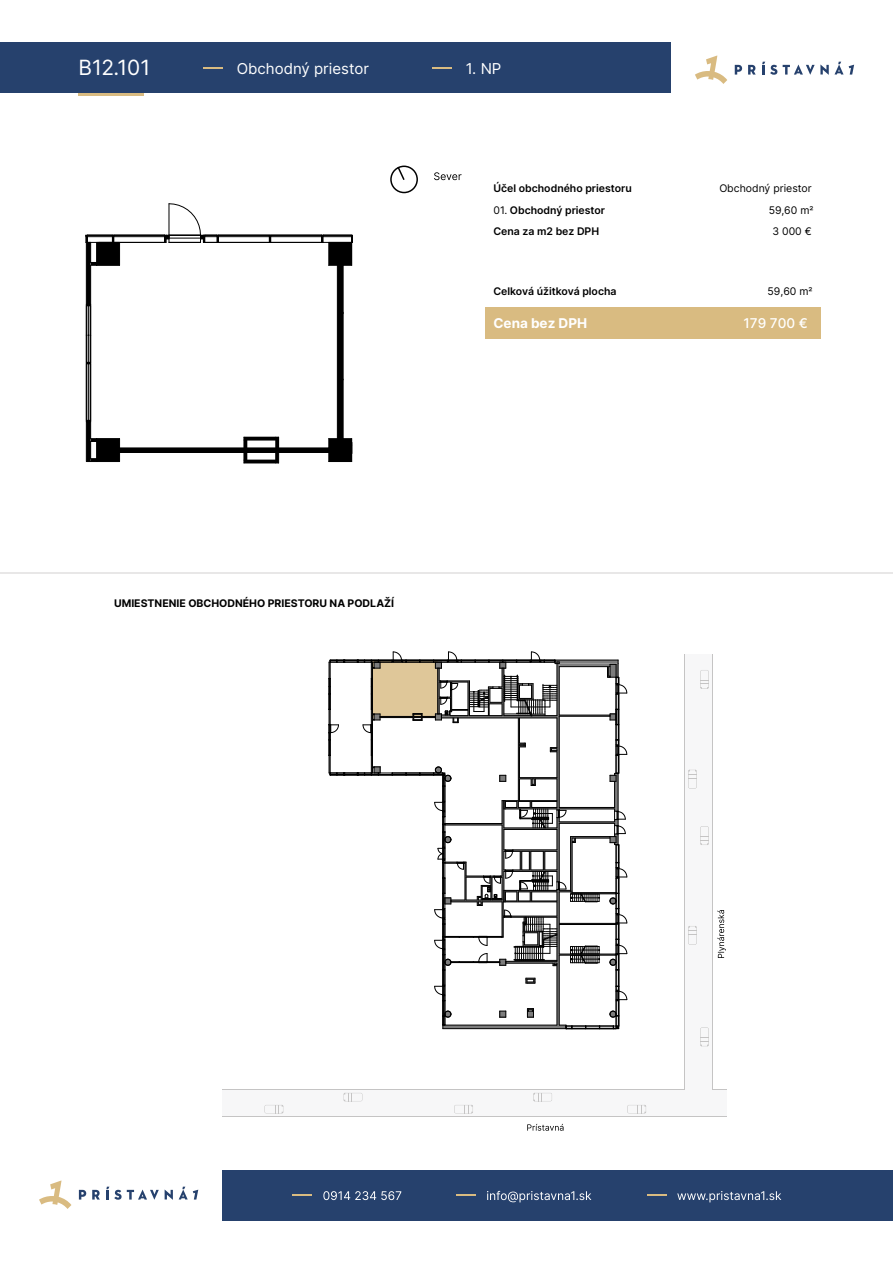
<style>
.page{position:relative;width:893px;height:1263px;background:#fff}
.page>*{position:absolute;margin:0;border:0;box-sizing:border-box;transform-origin:0 0}
.t1{font:21px "Inter";color:#fff}
.t2{font:15px "Inter";color:#fff}
.t3{font:700 13.5px "Inter";color:#fff}
.t4{font:500 13.5px "Inter";color:#fff}
.t5{font:600 10.5px "Inter";color:#010101}
.t6{font:700 10.5px "Inter";color:#010101}
.t7{font:10.5px "Inter";color:#010101}
.s1{font-weight:400}
</style>
<div class="page">
<div style="left:0;top:42px;width:670px;height:51px;background:#26416d"></div>
<hr style="left:78px;top:93px;width:65px;height:3px;background:#d9bb81">
<div style="left:222px;top:1170px;width:670px;height:51px;background:#26416d"></div>
<hr style="left:292px;top:1194px;width:20px;height:2px;background:#d9bb81">
<hr style="left:456px;top:1194px;width:20px;height:2px;background:#d9bb81">
<hr style="left:646px;top:1194px;width:20px;height:2px;background:#d9bb81">
<svg style="left:677px;top:1191px;width:104px;height:11px"></svg>
<svg style="left:487px;top:1191px;width:104px;height:11px"></svg>
<svg style="left:323px;top:1191px;width:78px;height:9px"></svg>
<svg style="left:734px;top:65px;width:8px;height:10px"></svg>
<svg style="left:748px;top:65px;width:7px;height:10px"></svg>
<svg style="left:762px;top:62px;width:52px;height:13px"></svg>
<svg style="left:820px;top:65px;width:8px;height:10px"></svg>
<svg style="left:834px;top:62px;width:20px;height:13px"></svg>
<svg style="left:695px;top:56px;width:32px;height:28px"></svg>
<svg style="left:203px;top:68px;width:20px;height:1px"></svg>
<svg style="left:432px;top:68px;width:19px;height:1px"></svg>
<svg style="left:79px;top:1190px;width:7px;height:10px"></svg>
<svg style="left:92px;top:1190px;width:8px;height:10px"></svg>
<svg style="left:106px;top:1187px;width:53px;height:13px"></svg>
<svg style="left:165px;top:1190px;width:8px;height:10px"></svg>
<svg style="left:179px;top:1187px;width:19px;height:13px"></svg>
<svg style="left:39px;top:1180px;width:32px;height:29px"></svg>
<svg style="left:390px;top:166px;width:28px;height:27px"></svg>
<svg style="left:434px;top:172px;width:27px;height:8px"></svg>
<div style="left:485px;top:308px;width:335px;height:31px;background:#d9bb81"></div>
<hr style="left:0;top:572px;width:892px;height:2px;background:#e8e7e7">
<div style="left:684px;top:654px;width:28px;height:463px;background:#f7f7f8"></div>
<div style="left:222px;top:1089px;width:504px;height:28px;background:#f7f7f8"></div>
<hr style="left:684px;top:654px;width:1px;height:435px;background:#c5c4c4">
<hr style="left:222px;top:1116px;width:504px;height:1px;background:#c5c4c4">
<hr style="left:712px;top:654px;width:1px;height:435px;background:#c5c4c4">
<svg style="left:712px;top:1089px;width:14px;height:1px"></svg>
<svg style="left:717px;top:910px;width:8px;height:48px"></svg>
<svg style="left:527px;top:1124px;width:36px;height:7px"></svg>
<svg style="left:688px;top:926px;width:8px;height:19px"></svg>
<svg style="left:454px;top:1105px;width:19px;height:8px"></svg>
<svg style="left:700px;top:1027px;width:8px;height:19px"></svg>
<svg style="left:700px;top:826px;width:8px;height:19px"></svg>
<svg style="left:688px;top:770px;width:8px;height:19px"></svg>
<svg style="left:700px;top:670px;width:8px;height:19px"></svg>
<svg style="left:533px;top:1093px;width:19px;height:8px"></svg>
<svg style="left:264px;top:1105px;width:19px;height:8px"></svg>
<svg style="left:343px;top:1093px;width:19px;height:8px"></svg>
<svg style="left:627px;top:1105px;width:19px;height:8px"></svg>
<hr style="left:222px;top:1089px;width:463px;height:1px;background:#c5c4c4">
<svg style="left:329px;top:652px;width:298px;height:377px"></svg>
<hr style="left:119px;top:448px;width:210px;height:4px;background:#000">
<hr style="left:119px;top:452px;width:125px;height:1px;background:#000">
<hr style="left:278px;top:452px;width:51px;height:1px;background:#000">
<svg style="left:243px;top:437px;width:36px;height:27px"></svg>
<hr style="left:114px;top:236px;width:51px;height:1px;background:#000">
<hr style="left:218px;top:236px;width:51px;height:1px;background:#000">
<hr style="left:271px;top:236px;width:50px;height:1px;background:#000">
<hr style="left:114px;top:242px;width:51px;height:1px;background:#000">
<hr style="left:114px;top:235px;width:51px;height:1px;background:#000">
<hr style="left:218px;top:242px;width:51px;height:1px;background:#000">
<hr style="left:218px;top:235px;width:51px;height:1px;background:#000">
<hr style="left:271px;top:242px;width:81px;height:1px;background:#000">
<hr style="left:271px;top:235px;width:50px;height:1px;background:#000">
<svg style="left:269px;top:235px;width:2px;height:8px"></svg>
<svg style="left:321px;top:235px;width:32px;height:227px"></svg>
<svg style="left:164px;top:203px;width:55px;height:40px"></svg>
<svg style="left:86px;top:235px;width:34px;height:227px"></svg>
<h1 class="t1" style="left:79px;top:52px;width:73px">B12.101</h1>
<h2 class="t2" style="left:237px;top:57px;width:134px">Obchodný priestor</h2>
<h2 class="t2" style="left:466px;top:57px;width:37px">1. NP</h2>
<p class="t5" style="left:493px;top:180px;width:140px">Účel obchodného priestoru</p>
<p class="t5" style="left:493px;top:224px;width:107px">Cena za m2 bez DPH</p>
<p class="t7" style="left:772px;top:224px;width:41px">3 000 €</p>
<p class="t7" style="left:719px;top:180px;width:94px">Obchodný priestor</p>
<p class="t5" style="left:493px;top:202px;width:113px"><span class="s1">01.</span> Obchodný priestor</p>
<p class="t7" style="left:768px;top:203px;width:46px">59,60 m2</p>
<p class="t5" style="left:493px;top:283px;width:125px">Celková úžitková plocha</p>
<p class="t7" style="left:767px;top:283px;width:47px">59,60 m2</p>
<p class="t3" style="left:493px;top:313px;width:95px">Cena bez DPH</p>
<p class="t4" style="left:743px;top:313px;width:66px">179 700 €</p>
<p class="t6" style="left:114px;top:596px;width:282px">UMIESTNENIE OBCHODNÉHO PRIESTORU NA PODLAŽÍ</p>
</div>
